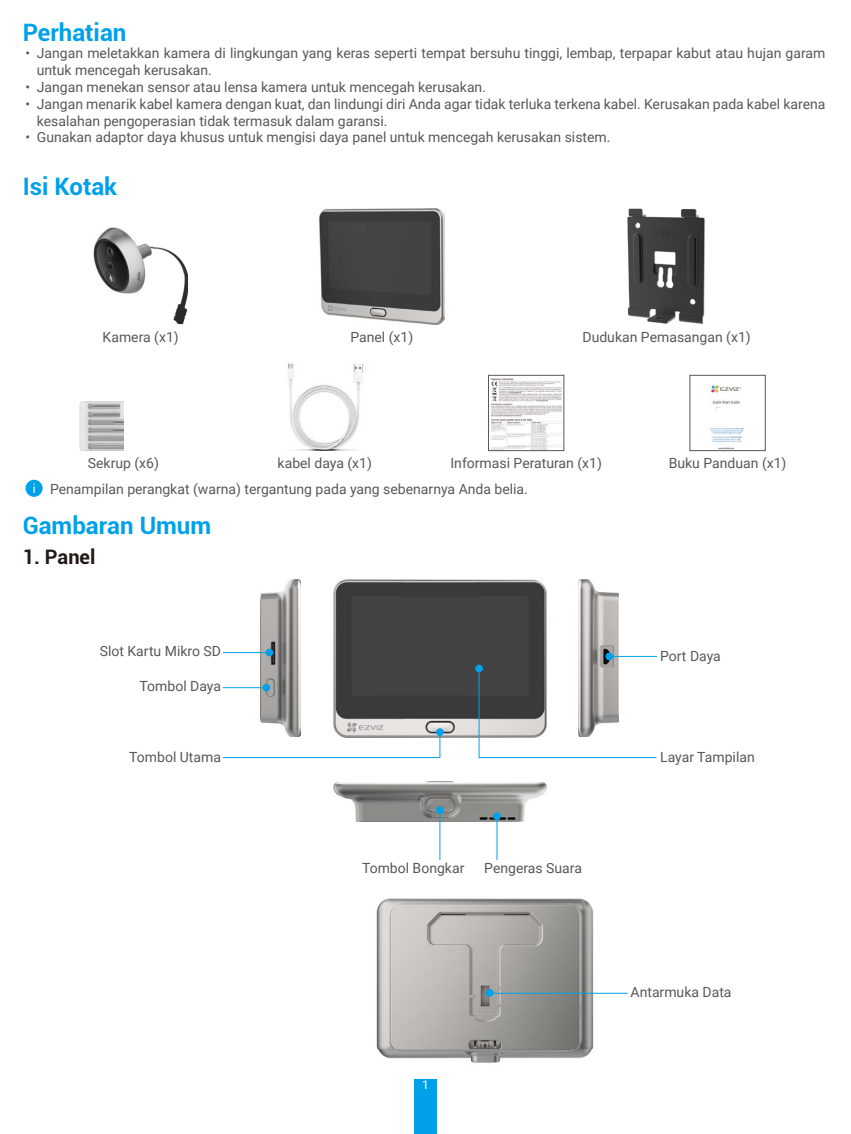
<style>
.page{position:relative;width:851px;height:1134px;background:#fff}
.page>*{position:absolute;margin:0;border:0;box-sizing:border-box;transform-origin:0 0}
.t1{font:700 24px "Roboto";color:#00a1e9}
.t2{font:700 20px "Roboto";color:#231916}
.t3{font:14px/16.8px "Roboto";color:#595857}
.t4{font:12px "Roboto";color:#fff}
</style>
<div class="page">
<div style="left:414px;top:1080px;width:23px;height:54px;background:#00a1e9"></div>
<img style="left:153px;top:247px;width:35px;height:77px">
<img style="left:93px;top:227px;width:60px;height:67px">
<img style="left:319px;top:208px;width:125px;height:116px">
<img style="left:627px;top:209px;width:78px;height:115px">
<img style="left:79px;top:402px;width:44px;height:49px">
<img style="left:288px;top:363px;width:76px;height:88px">
<img style="left:490px;top:378px;width:72px;height:71px">
<div style="left:488px;top:375px;width:76px;height:76px;border:1px solid #595857"></div>
<img style="left:710px;top:385px;width:34px;height:64px">
<div style="left:689px;top:375px;width:76px;height:76px;border:1px solid #595858"></div>
<div style="left:26px;top:480px;width:17px;height:17px;background:#00a1e9;border-radius:50%"></div>
<svg style="left:33px;top:484px;width:2px;height:9px"></svg>
<img style="left:333px;top:781px;width:213px;height:41px">
<img style="left:333px;top:579px;width:213px;height:158px">
<img style="left:578px;top:579px;width:41px;height:158px">
<img style="left:261px;top:579px;width:40px;height:158px">
<hr style="left:611px;top:656px;width:46px;height:1px;background:#00a1e8">
<div style="left:605px;top:652px;width:8px;height:8px;background:#00a1e8;border-radius:50%"></div>
<svg style="left:439px;top:736px;width:1px;height:21px"></svg>
<hr style="left:478px;top:671px;width:1px;height:87px;background:#00a1e8">
<div style="left:436px;top:728px;width:7px;height:8px;background:#00a1e8;border-radius:50%"></div>
<div style="left:475px;top:665px;width:8px;height:7px;background:#00a1e8;border-radius:50%"></div>
<hr style="left:439px;top:812px;width:1px;height:48px;background:#00a1e8">
<div style="left:436px;top:806px;width:7px;height:8px;background:#00a1e8;border-radius:50%"></div>
<hr style="left:496px;top:818px;width:1px;height:42px;background:#00a1e8">
<div style="left:493px;top:812px;width:7px;height:8px;background:#00a1e8;border-radius:50%"></div>
<hr style="left:223px;top:652px;width:44px;height:1px;background:#00a1e8">
<div style="left:265px;top:649px;width:8px;height:7px;background:#00a1e8;border-radius:50%"></div>
<hr style="left:223px;top:687px;width:41px;height:1px;background:#00a1e8">
<hr style="left:223px;top:757px;width:217px;height:1px;background:#00a1e8">
<hr style="left:478px;top:757px;width:178px;height:1px;background:#00a1e8">
<div style="left:262px;top:684px;width:8px;height:7px;background:#00a1e8;border-radius:50%"></div>
<img style="left:376px;top:898px;width:223px;height:165px">
<hr style="left:491px;top:993px;width:136px;height:1px;background:#00a1e8">
<div style="left:486px;top:989px;width:7px;height:8px;background:#00a1e8;border-radius:50%"></div>
<h1 class="t1" style="left:23px;top:15px;width:105px">Perhatian</h1>
<p class="t3" style="left:37px;top:44px;width:790px;text-indent:-11px">• Jangan meletakkan kamera di lingkungan yang keras seperti tempat bersuhu tinggi, lembap, terpapar kabut atau hujan garam untuk mencegah kerusakan.</p>
<p class="t3" style="left:26px;top:78px;width:462px">• Jangan menekan sensor atau lensa kamera untuk mencegah kerusakan.</p>
<p class="t3" style="left:37px;top:95px;width:790px;text-indent:-11px">• Jangan menarik kabel kamera dengan kuat, dan lindungi diri Anda agar tidak terluka terkena kabel. Kerusakan pada kabel karena kesalahan pengoperasian tidak termasuk dalam garansi.</p>
<p class="t3" style="left:26px;top:128px;width:586px">• Gunakan adaptor daya khusus untuk mengisi daya panel untuk mencegah kerusakan sistem.</p>
<h1 class="t1" style="left:23px;top:170px;width:96px">Isi Kotak</h1>
<p class="t3" style="left:103px;top:328px;width:78px">Kamera (x1)</p>
<p class="t3" style="left:350px;top:328px;width:64px">Panel (x1)</p>
<p class="t3" style="left:582px;top:328px;width:170px">Dudukan Pemasangan (x1)</p>
<p class="t3" style="left:88px;top:454px;width:73px">Sekrup (x6)</p>
<p class="t3" style="left:277px;top:454px;width:96px">kabel daya (x1)</p>
<p class="t3" style="left:450px;top:454px;width:153px">Informasi Peraturan (x1)</p>
<p class="t3" style="left:668px;top:454px;width:119px">Buku Panduan (x1)</p>
<p class="t3" style="left:50px;top:480px;width:479px">Penampilan perangkat (warna) tergantung pada yang sebenarnya Anda belia.</p>
<h1 class="t1" style="left:23px;top:509px;width:190px">Gambaran Umum</h1>
<h2 class="t2" style="left:23px;top:543px;width:74px">1. Panel</h2>
<p class="t3" style="left:100px;top:642px;width:123px">Slot Kartu Mikro SD</p>
<p class="t3" style="left:139px;top:677px;width:83px">Tombol Daya</p>
<p class="t3" style="left:129px;top:748px;width:93px">Tombol Utama</p>
<p class="t3" style="left:362px;top:859px;width:104px">Tombol Bongkar</p>
<p class="t3" style="left:484px;top:859px;width:99px">Pengeras Suara</p>
<p class="t4" style="left:422px;top:1076px;width:8px">1</p>
<p class="t3" style="left:660px;top:647px;width:62px">Port Daya</p>
<p class="t3" style="left:660px;top:748px;width:96px">Layar Tampilan</p>
<p class="t3" style="left:630px;top:983px;width:102px">Antarmuka Data</p>
</div>
